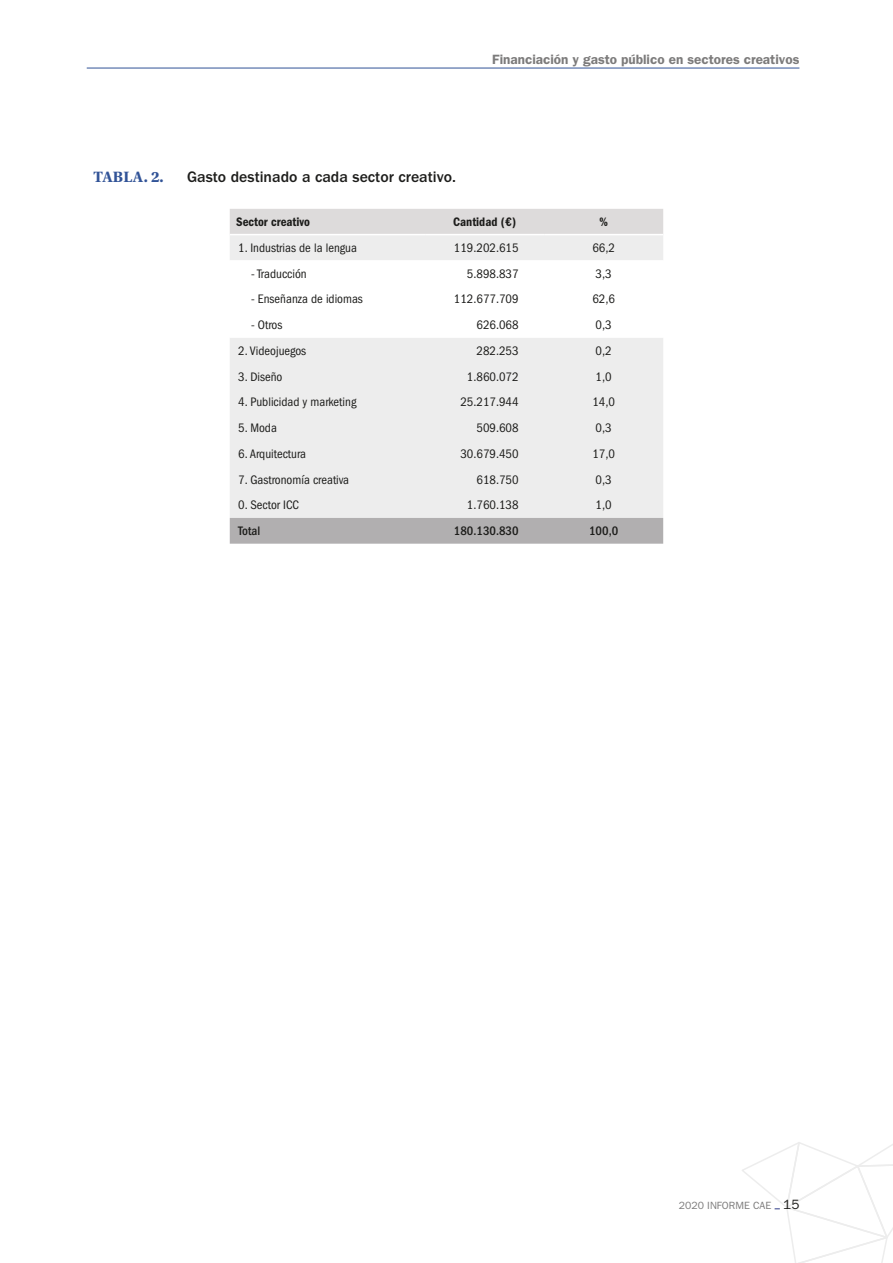
<style>
.page{position:relative;width:893px;height:1263px;background:#fff}
.page>*{position:absolute;margin:0;border:0;box-sizing:border-box;transform-origin:0 0}
.t1{font:500 15.75px "ITC Franklin Gothic Std";color:#1d1d1b}
.t2{font:700 15.75px "Utopia Std";letter-spacing:.01em;color:#315397}
.t3{font:600 13.5px "ITC Franklin Gothic Std";color:#7c7b7b}
.t4{font:condensed 12.75px "ITC Franklin Gothic Std";color:#1d1d1b}
.t5{font:12.75px "ITC Franklin Gothic Std Dm Cd";color:#1d1d1b}
.t6{font:500 condensed 12.75px "ITC Franklin Gothic Std";color:#1d1d1b}
.t7{font:10.5px "ITC Franklin Gothic Std";color:#7c7b7b}
.s1{font-size:13.5px;color:#1d1d1b}
</style>
<div class="page">
<hr style="left:87px;top:68px;width:712px;height:1px;background:#315397">
<svg style="left:742px;top:1142px;width:151px;height:121px"></svg>
<div style="left:230px;top:209px;width:433px;height:25px;background:#dddbdb"></div>
<div style="left:230px;top:235px;width:433px;height:283px;background:#ededed"></div>
<svg style="left:230px;top:260px;width:433px;height:78px"></svg>
<div style="left:230px;top:518px;width:433px;height:26px;background:#b1afb0"></div>
<p class="t3" style="left:492px;top:51px;width:309px">Financiación y gasto público en sectores creativos</p>
<p class="t2" style="left:94px;top:167px;width:71px">TABLA. 2.</p>
<p class="t1" style="left:187px;top:168px;width:270px">Gasto destinado a cada sector creativo.</p>
<p class="t5" style="left:236px;top:215px;width:75px">Sector creativo</p>
<p class="t5" style="left:453px;top:215px;width:64px">Cantidad (€)</p>
<p class="t5" style="left:599px;top:215px;width:10px">%</p>
<p class="t4" style="left:238px;top:240px;width:120px">1. Industrias de la lengua</p>
<p class="t4" style="left:454px;top:240px;width:66px">119.202.615</p>
<p class="t4" style="left:592px;top:240px;width:24px">66,2</p>
<p class="t4" style="left:251px;top:266px;width:57px">- Traducción</p>
<p class="t4" style="left:467px;top:266px;width:53px">5.898.837</p>
<p class="t4" style="left:596px;top:266px;width:18px">3,3</p>
<p class="t4" style="left:251px;top:292px;width:113px">- Enseñanza de idiomas</p>
<p class="t4" style="left:454px;top:292px;width:66px">112.677.709</p>
<p class="t4" style="left:592px;top:292px;width:24px">62,6</p>
<p class="t4" style="left:251px;top:318px;width:33px">- Otros</p>
<p class="t4" style="left:476px;top:318px;width:44px">626.068</p>
<p class="t4" style="left:596px;top:318px;width:18px">0,3</p>
<p class="t4" style="left:238px;top:343px;width:69px">2. Videojuegos</p>
<p class="t4" style="left:476px;top:343px;width:44px">282.253</p>
<p class="t4" style="left:596px;top:343px;width:18px">0,2</p>
<p class="t4" style="left:238px;top:369px;width:46px">3. Diseño</p>
<p class="t4" style="left:467px;top:369px;width:53px">1.860.072</p>
<p class="t4" style="left:596px;top:369px;width:18px">1,0</p>
<p class="t4" style="left:238px;top:395px;width:120px">4. Publicidad y marketing</p>
<p class="t4" style="left:460px;top:395px;width:60px">25.217.944</p>
<p class="t4" style="left:592px;top:395px;width:24px">14,0</p>
<p class="t4" style="left:238px;top:421px;width:40px">5. Moda</p>
<p class="t4" style="left:476px;top:421px;width:44px">509.608</p>
<p class="t4" style="left:596px;top:421px;width:18px">0,3</p>
<p class="t4" style="left:238px;top:446px;width:69px">6. Arquitectura</p>
<p class="t4" style="left:460px;top:446px;width:60px">30.679.450</p>
<p class="t4" style="left:592px;top:446px;width:24px">17,0</p>
<p class="t4" style="left:238px;top:472px;width:112px">7. Gastronomía creativa</p>
<p class="t4" style="left:476px;top:472px;width:44px">618.750</p>
<p class="t4" style="left:596px;top:472px;width:18px">0,3</p>
<p class="t4" style="left:238px;top:498px;width:62px">0. Sector ICC</p>
<p class="t4" style="left:467px;top:498px;width:53px">1.760.138</p>
<p class="t4" style="left:596px;top:498px;width:18px">1,0</p>
<p class="t6" style="left:238px;top:524px;width:24px">Total</p>
<p class="t6" style="left:454px;top:524px;width:66px">180.130.830</p>
<p class="t6" style="left:589px;top:524px;width:31px">100,0</p>
<p class="t7" style="left:679px;top:1199px;width:122px">2020 INFORME CAE <sup>_</sup> <span class="s1">15</span></p>
</div>
